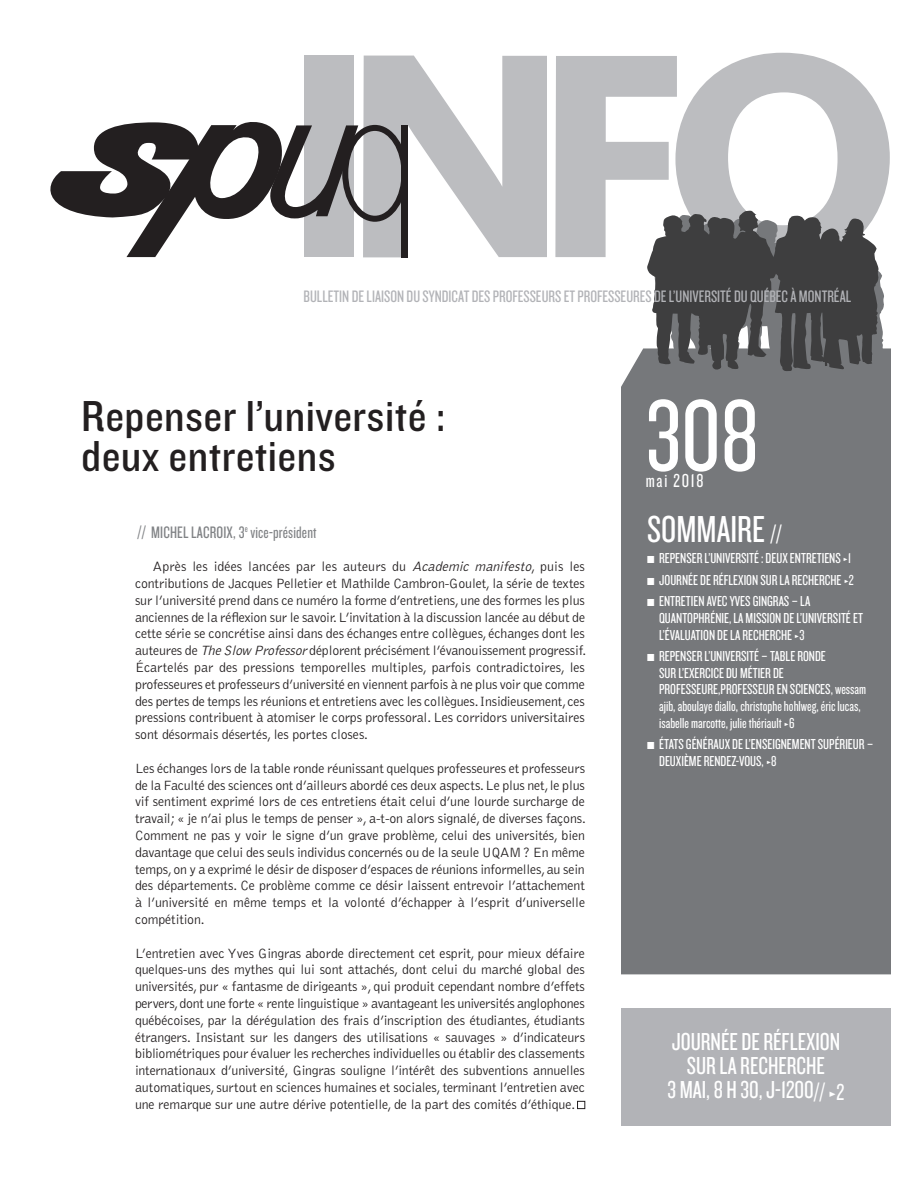
<style>
.page{position:relative;width:918px;height:1188px;background:#fff}
.page>*{position:absolute;margin:0;border:0;box-sizing:border-box;transform-origin:0 0}
.t1{font:105px "Knockout HTF28 Junior Featherwt";color:#fff}
.t2{font:45px/40.5px "Knockout HTF30 Junior Welterwt";letter-spacing:.01em;color:#231f20}
.t3{font:39px "Knockout HTF28 Junior Featherwt";color:#fff}
.t4{font:25.5px/24.2px "Knockout HTF28 Junior Featherwt";color:#fff;text-align:center}
.t5{font:19.5px "Knockout HTF28 Junior Featherwt";letter-spacing:.09em;color:#fff}
.t6{font:17.25px "Knockout HTF28 Junior Featherwt";color:#b2b3b7}
.t7{font:17.25px "Knockout HTF28 Junior Featherwt";letter-spacing:.01em;color:#808285}
.t8{font:15px/16.8px "Knockout HTF28 Junior Featherwt";color:#fff}
.t9{font:300 13.8px/16.8px "Bell Gothic";letter-spacing:-.01em;color:#231f20;text-align:justify}
.s1{font-style:italic}
.s2{font-size:24px}
</style>
<div class="page">
<div style="left:621px;top:348px;width:270px;height:626px;background:#76787b"></div>
<svg style="left:754px;top:53px;width:136px;height:142px"></svg>
<svg style="left:50px;top:56px;width:497px;height:201px"></svg>
<div style="left:402px;top:125px;width:6px;height:132px;background:#231f20"></div>
<svg style="left:555px;top:56px;width:329px;height:342px"></svg>
<div style="left:621px;top:1008px;width:270px;height:117px;background:#b2b3b7"></div>
<div style="left:577px;top:1101px;width:8px;height:8px;border:1px solid #231f20"></div>
<p class="t6" style="left:304px;top:288px;width:549px">BULLETIN DE LIAISON DU SYNDICAT DES PROFESSEURS ET PROFESSEURES DE L’UNIVERSITÉ DU QUÉBEC À MONTRÉAL</p>
<h2 class="t2" style="left:81px;top:397px;width:366px">Repenser l’université : deux entretiens</h2>
<p class="t7" style="left:138px;top:523px;width:181px">// MICHEL LACROIX, 3<sup>e</sup> vice-président</p>
<p class="t9" style="left:135px;top:559px;width:453px;text-indent:18px">Après les idées lancées par les auteurs du <span class="s1">Academic manifesto</span>, puis les contributions de Jacques Pelletier et Mathilde Cambron-Goulet, la série de textes sur l’université prend dans ce numéro la forme d’entretiens, une des formes les plus anciennes de la réflexion sur le savoir. L’invitation à la discussion lancée au début de cette série se concrétise ainsi dans des échanges entre collègues, échanges dont les auteures de <span class="s1">TheSlow Professor</span>déplorent précisément l’évanouissement progressif.<br>Écartelés par des pressions temporelles multiples, parfois contradictoires, les professeures et professeurs d’université en viennent parfois à ne plus voir que comme des pertes de temps les réunions et entretiens avec les collègues. Insidieusement, ces pressions contribuent à atomiser le corps professoral. Les corridors universitaires sont désormais désertés, les portes closes.</p>
<p class="t9" style="left:135px;top:760px;width:453px">Les échanges lors de la table ronde réunissant quelques professeures et professeurs de la Faculté des sciences ont d’ailleurs abordé ces deux aspects. Le plus net, le plus vif sentiment exprimé lors de ces entretiens était celui d’une lourde surcharge de travail; « je n’ai plus le temps de penser », a-t-on alors signalé, de diverses façons.<br>Comment ne pas y voir le signe d’un grave problème, celui des universités, bien davantage que celui des seuls individus concernés ou de la seule UQAM? En même temps, on y a exprimé le désir de disposer d’espaces de réunions informelles, au sein des départements. Ce problème comme ce désir laissent entrevoir l’attachement à l’université en même temps et la volonté d’échapper à l’esprit d’universelle compétition.</p>
<p class="t9" style="left:135px;top:945px;width:452px">L’entretien avec Yves Gingras aborde directement cet esprit, pour mieux défaire quelques-uns des mythes qui lui sont attachés, dont celui du marché global des universités, pur « fantasme de dirigeants », qui produit cependant nombre d’effets pervers, dont une forte « rente linguistique » avantageant les universités anglophones québécoises, par la dérégulation des frais d’inscription des étudiantes, étudiants étrangers. Insistant sur les dangers des utilisations « sauvages » d’indicateurs bibliométriques pour évaluer les recherches individuelles ou établir des classements internationaux d’université, Gingras souligne l’intérêt des subventions annuelles automatiques, surtout en sciences humaines et sociales, terminant l’entretien avec une remarque sur une autre dérive potentielle, de la part des comités d’éthique.</p>
<h1 class="t1" style="left:646px;top:383px;width:115px">308</h1>
<h3 class="t5" style="left:646px;top:471px;width:59px">mai 2018</h3>
<h3 class="t3" style="left:647px;top:510px;width:136px">SOMMAIRE <span class="s2">//</span></h3>
<p class="t8" style="left:647px;top:548px;width:208px;line-height:21.3px">≠ REPENSER L’UNIVERSITÉ : DEUX ENTRETIENS ≥1 ≠ JOURNÉE DE RÉFLEXION SUR LA RECHERCHE ≥2 ≠ ENTRETIEN AVEC YVES GINGRAS – LA</p>
<p class="t8" style="left:659px;top:610px;width:205px">QUANTOPHRÉNIE, LA MISSION DE L’UNIVERSITÉ ET<br>L’ÉVALUATION DE LA RECHERCHE ≥3</p>
<p class="t8" style="left:659px;top:648px;width:209px;text-indent:-12px">≠ REPENSER L’UNIVERSITÉ – TABLERONDE<br>SUR L’EXERCICE DU MÉTIER DE PROFESSEURE,PROFESSEUR EN SCIENCES, wessam ajib, aboulaye diallo, christophe hohlweg, éric lucas, isabelle marcotte, julie thériault ≥6</p>
<p class="t8" style="left:659px;top:736px;width:216px;text-indent:-12px">≠ ÉTATS GÉNÉRAUX DE L’ENSEIGNEMENT SUPÉRIEUR –<br>DEUXIÈME RENDEZ-VOUS, ≥8</p>
<h3 class="t4" style="left:668px;top:1030px;width:178px">JOURNÉE DE RÉFLEXION<br>SUR LA RECHERCHE<br>3 MAI, 8 H 30, J-1200<span class="s2">// ≥2</span></h3>
</div>
